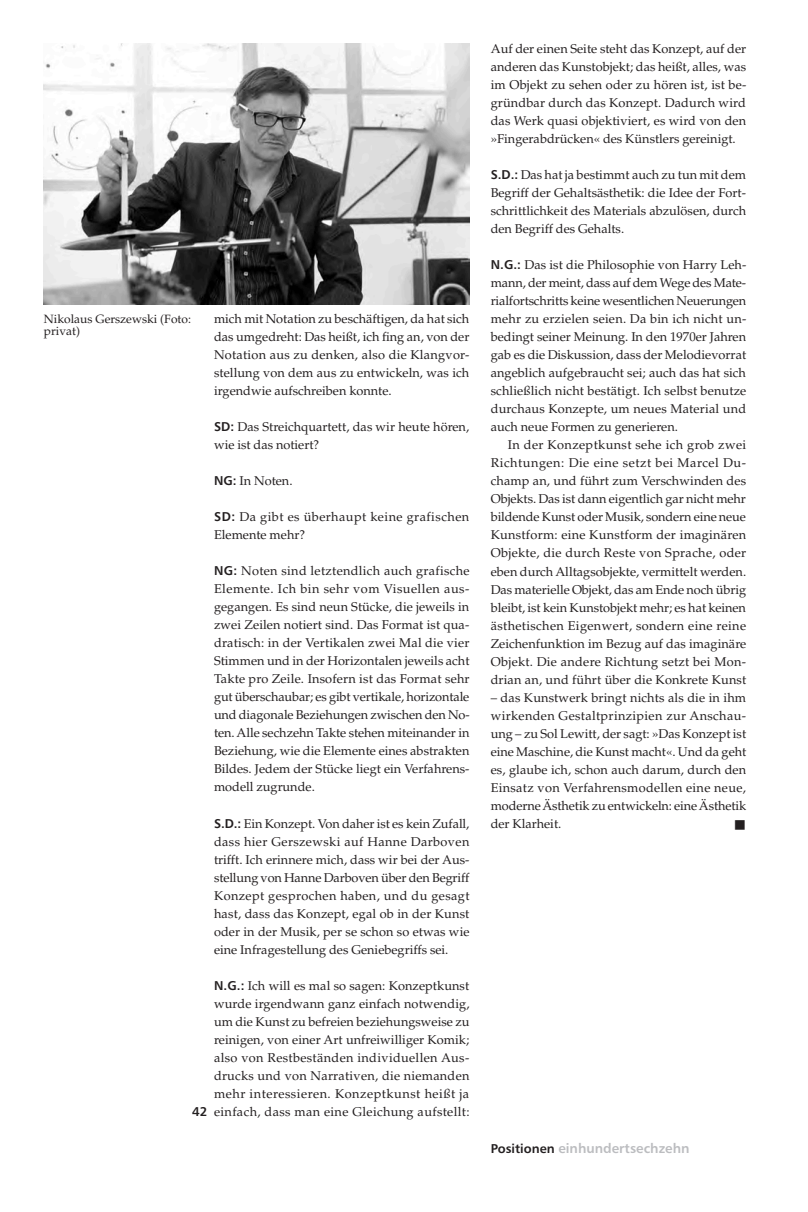
<style>
.page{position:relative;width:808px;height:1212px;background:#fff}
.page>*{position:absolute;margin:0;border:0;box-sizing:border-box;transform-origin:0 0}
.t1{font:16.5px "Wingdings";color:#231f20}
.t2{font:13.5px "Humanist 777 BT Bold B";color:#bcbdc0}
.t3{font:12.75px/18px "Palatino LT Std";color:#231f20;text-align:justify}
.t4{font:12.75px/18px "Palatino LT Std";letter-spacing:.035em;color:#231f20}
.t5{font:12.75px "Humanist 777 BT Bold B";color:#231f20}
.t6{font:12px/12px "Palatino";color:#231f20}
.s1{font-family:"Humanist 777 BT Bold B"}
.s2{font-size:12.75px;color:#231f20}
</style>
<div class="page">
<img style="left:44px;top:44px;width:425px;height:261px">
<p class="t3" style="left:214px;top:310px;width:257px">mich mit Notation zu beschäftigen, da hat sich das umgedreht: Das heißt, ich fing an, von der Notation aus zu denken, also die Klangvor&shy;stellung von dem aus zu entwickeln, was ich irgendwie aufschreiben konnte.</p>
<p class="t3" style="left:214px;top:418px;width:256px"><span class="s1">SD:</span> Das Streichquartett, das wir heute hören, wie ist das notiert?</p>
<p class="t3" style="left:214px;top:472px;width:80px"><span class="s1">NG:</span> In Noten.</p>
<p class="t4" style="left:214px;top:508px;width:256px"><span class="s1">SD:</span> Da gibt es überhaupt keine grafischen<br>Elemente mehr?</p>
<p class="t3" style="left:214px;top:562px;width:257px"><span class="s1">NG:</span> Noten sind letztendlich auch grafische Elemente. Ich bin sehr vom Visuellen aus&shy;gegangen. Es sind neun Stücke, die jeweils in zwei Zeilen notiert sind. Das Format ist qua&shy;dratisch: in der Vertikalen zwei Mal die vier Stimmen und in der Horizontalen jeweils acht Takte pro Zeile. Insofern ist das Format sehr gut überschaubar; es gibt vertikale, horizontale und diagonale Beziehungen zwischen den No&shy;ten. Alle sechzehn Takte stehen miteinander in Beziehung, wie die Elemente eines abstrakten Bildes. Jedem der Stücke liegt ein Verfahrens&shy;modell zugrunde.</p>
<p class="t3" style="left:214px;top:814px;width:257px"><span class="s1">S.D.:</span> Ein Konzept. Von daher ist es kein Zufall, dass hier Gerszewski auf Hanne Darboven trifft. Ich erinnere mich, dass wir bei der Aus&shy;stellung von Hanne Darboven über den Begriff Konzept gesprochen haben, und du gesagt hast, dass das Konzept, egal ob in der Kunst oder in der Musik, per se schon so etwas wie eine Infragestellung des Geniebegriffs sei.</p>
<p class="t3" style="left:214px;top:976px;width:257px"><span class="s1">N.G.:</span> Ich will es mal so sagen: Konzeptkunst wurde irgendwann ganz einfach notwendig, um die Kunst zu befreien beziehungsweise zu reinigen, von einer Art unfreiwilliger Komik; also von Restbeständen individuellen Aus&shy;drucks und von Narrativen, die niemanden mehr interessieren. Konzeptkunst heißt ja einfach, dass man eine Gleichung aufstellt:</p>
<p class="t6" style="left:44px;top:313px;width:148px">Nikolaus Gerszewski (Foto: privat)</p>
<p class="t5" style="left:192px;top:1103px;width:17px">42</p>
<p class="t3" style="left:490px;top:40px;width:257px">Auf der einen Seite steht das Konzept, auf der anderen das Kunstobjekt; das heißt, alles, was im Objekt zu sehen oder zu hören ist, ist be&shy;gründbar durch das Konzept. Dadurch wird das Werk quasi objektiviert, es wird von den »Fingerabdrücken« des Künstlers gereinigt.</p>
<p class="t3" style="left:490px;top:166px;width:257px"><span class="s1">S.D.:</span> Das hat ja bestimmt auch zu tun mit dem Begriff der Gehaltsästhetik: die Idee der Fort&shy;schrittlichkeit des Materials abzulösen, durch den Begriff des Gehalts.</p>
<p class="t3" style="left:490px;top:256px;width:257px"><span class="s1">N.G.:</span> Das ist die Philosophie von Harry Leh&shy;mann, der meint, dass auf dem Wege des Mate&shy;rialfortschritts keine wesentlichen Neuerungen mehr zu erzielen seien. Da bin ich nicht un&shy;bedingt seiner Meinung. In den 1970er Jahren gab es die Diskussion, dass der Melodievorrat angeblich aufgebraucht sei; auch das hat sich schließlich nicht bestätigt. Ich selbst benutze durchaus Konzepte, um neues Material und auch neue Formen zu generieren.</p>
<p class="t3" style="left:490px;top:436px;width:257px;text-indent:17px">In der Konzeptkunst sehe ich grob zwei Richtungen: Die eine setzt bei Marcel Du&shy;champ an, und führt zum Verschwinden des Objekts. Das ist dann eigentlich gar nicht mehr bildende Kunst oder Musik, sondern eine neue Kunstform: eine Kunstform der imaginären Objekte, die durch Reste von Sprache, oder eben durch Alltagsobjekte, vermittelt werden.<br>Das materielle Objekt, das am Ende noch übrig bleibt, ist kein Kunstobjekt mehr; es hat keinen ästhetischen Eigenwert, sondern eine reine Zeichenfunktion im Bezug auf das imaginäre Objekt. Die andere Richtung setzt bei Mon&shy;drian an, und führt über die Konkrete Kunst</p>
<p class="t3" style="left:490px;top:688px;width:257px">– das Kunstwerk bringt nichts als die in ihm wirkenden Gestaltprinzipien zur Anschau&shy;ung – zu Sol Lewitt, der sagt: »Das Konzept ist eine Maschine, die Kunst macht«. Und da geht es, glaube ich, schon auch darum, durch den Einsatz von Verfahrensmodellen eine neue, moderne Ästhetik zu entwickeln: eine Ästhetik der Klarheit.</p>
<p class="t1" style="left:733px;top:816px;width:14px">■</p>
<p class="t2" style="left:490px;top:1139px;width:200px"><span class="s2">Positionen</span> einhundertsechzehn</p>
</div>
